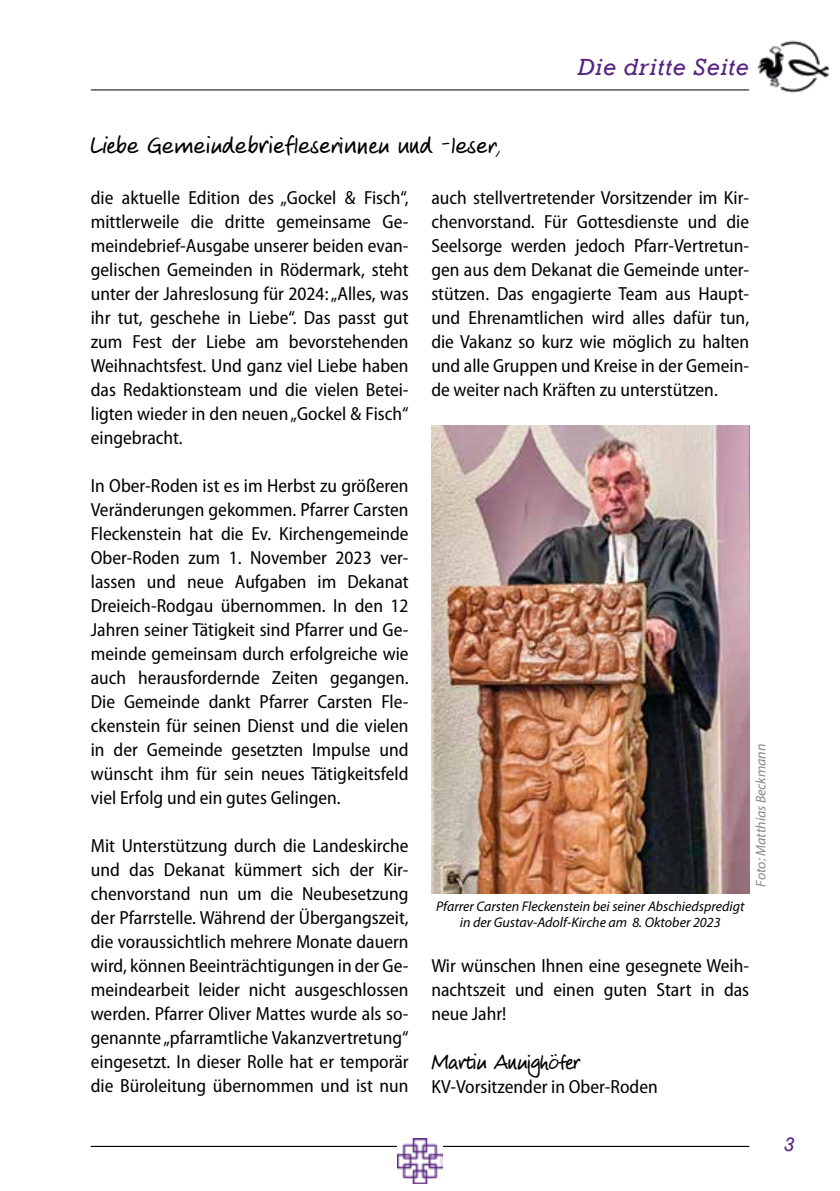
<style>
.page{position:relative;width:840px;height:1191px;background:#fff}
.page>*{position:absolute;margin:0;border:0;box-sizing:border-box;transform-origin:0 0}
.t1{font:24px "Veneto Handwriting Pro";letter-spacing:.045em;color:#000}
.t2{font:italic 24px "Rockwell";letter-spacing:.03em;color:#572381}
.t3{font:22px "Veneto Handwriting Pro";color:#000}
.t4{font:italic 20px "Rockwell";color:#572381}
.t5{font:semi-condensed 19px/24px "Myriad Pro";color:#000;text-align:justify}
.t6{font:italic 14px/16px "Myriad Pro";color:#000;text-align:center}
.t7{font:italic 14px "Myriad Pro";color:#87888a}
</style>
<div class="page">
<hr style="left:91px;top:89px;width:657px;height:1px;background:#000">
<hr style="left:91px;top:1145px;width:657px;height:1px;background:#000">
<img style="left:757px;top:40px;width:71px;height:53px">
<img style="left:397px;top:1138px;width:45px;height:45px">
<img style="left:431px;top:425px;width:317px;height:468px">
<p class="t2" style="left:577px;top:53px;width:173px">Die dritte Seite</p>
<p class="t1" style="left:91px;top:132px;width:411px">Liebe Gemeindebriefleserinnen und -leser,</p>
<p class="t5" style="left:91px;top:186px;width:319px">die aktuelle Edition des „Gockel &amp; Fisch“, mittlerweile die dritte gemeinsame Ge&shy;meindebrief-Ausgabe unserer beiden evan&shy;gelischen Gemeinden in Rödermark, steht unter der Jahreslosung für 2024: „Alles, was ihr tut, geschehe in Liebe“. Das passt gut zum Fest der Liebe am bevorstehenden Weihnachtsfest. Und ganz viel Liebe haben das Redaktionsteam und die vielen Betei&shy;ligten wieder in den neuen „Gockel &amp; Fisch“ eingebracht.</p>
<p class="t5" style="left:91px;top:474px;width:319px">In Ober-Roden ist es im Herbst zu größeren Veränderungen gekommen. Pfarrer Carsten Fleckenstein hat die Ev. Kirchengemeinde Ober-Roden zum 1. November 2023 ver&shy;lassen und neue Aufgaben im Dekanat Dreieich-Rodgau übernommen. In den 12<br>Jahren seiner Tätigkeit sind Pfarrer und Ge&shy;meinde gemeinsam durch erfolgreiche wie auch herausfordernde Zeiten gegangen.<br>Die Gemeinde dankt Pfarrer Carsten Fle&shy;ckenstein für seinen Dienst und die vielen in der Gemeinde gesetzten Impulse und wünscht ihm für sein neues Tätigkeitsfeld viel Erfolg und ein gutes Gelingen.</p>
<p class="t5" style="left:91px;top:833px;width:319px">Mit Unterstützung durch die Landeskirche und das Dekanat kümmert sich der Kir&shy;chenvorstand nun um die Neubesetzung der Pfarrstelle. Während der Übergangszeit, die voraussichtlich mehrere Monate dauern wird, können Beeinträchtigungen in der Ge&shy;meindearbeit leider nicht ausgeschlossen werden. Pfarrer Oliver Mattes wurde als so&shy;genannte „pfarramtliche Vakanzvertretung“ eingesetzt. In dieser Rolle hat er temporär die Büroleitung übernommen und ist nun</p>
<p class="t5" style="left:431px;top:185px;width:319px">auch stellvertretender Vorsitzender im Kir&shy;chenvorstand. Für Gottesdienste und die Seelsorge werden jedoch Pfarr-Vertretun&shy;gen aus dem Dekanat die Gemeinde unter&shy;stützen. Das engagierte Team aus Haupt&shy;und Ehrenamtlichen wird alles dafür tun, die Vakanz so kurz wie möglich zu halten und alle Gruppen und Kreise in der Gemein&shy;de weiter nach Kräften zu unterstützen.</p>
<p class="t7" style="left:751px;top:886px;width:144px;rotate:-90deg">Foto: Matthias Beckmann</p>
<p class="t6" style="left:436px;top:898px;width:310px">Pfarrer Carsten Fleckenstein bei seiner Abschiedspredigt in der Gustav-Adolf-Kirche am 8. Oktober 2023</p>
<p class="t5" style="left:431px;top:953px;width:319px">Wir wünschen Ihnen eine gesegnete Weih&shy;nachtszeit und einen guten Start in das neue Jahr!</p>
<p class="t3" style="left:431px;top:1049px;width:150px">Martin Annighöfer</p>
<p class="t5" style="left:431px;top:1074px;width:228px">KV-Vorsitzender in Ober-Roden</p>
<p class="t4" style="left:783px;top:1132px;width:12px">3</p>
</div>
